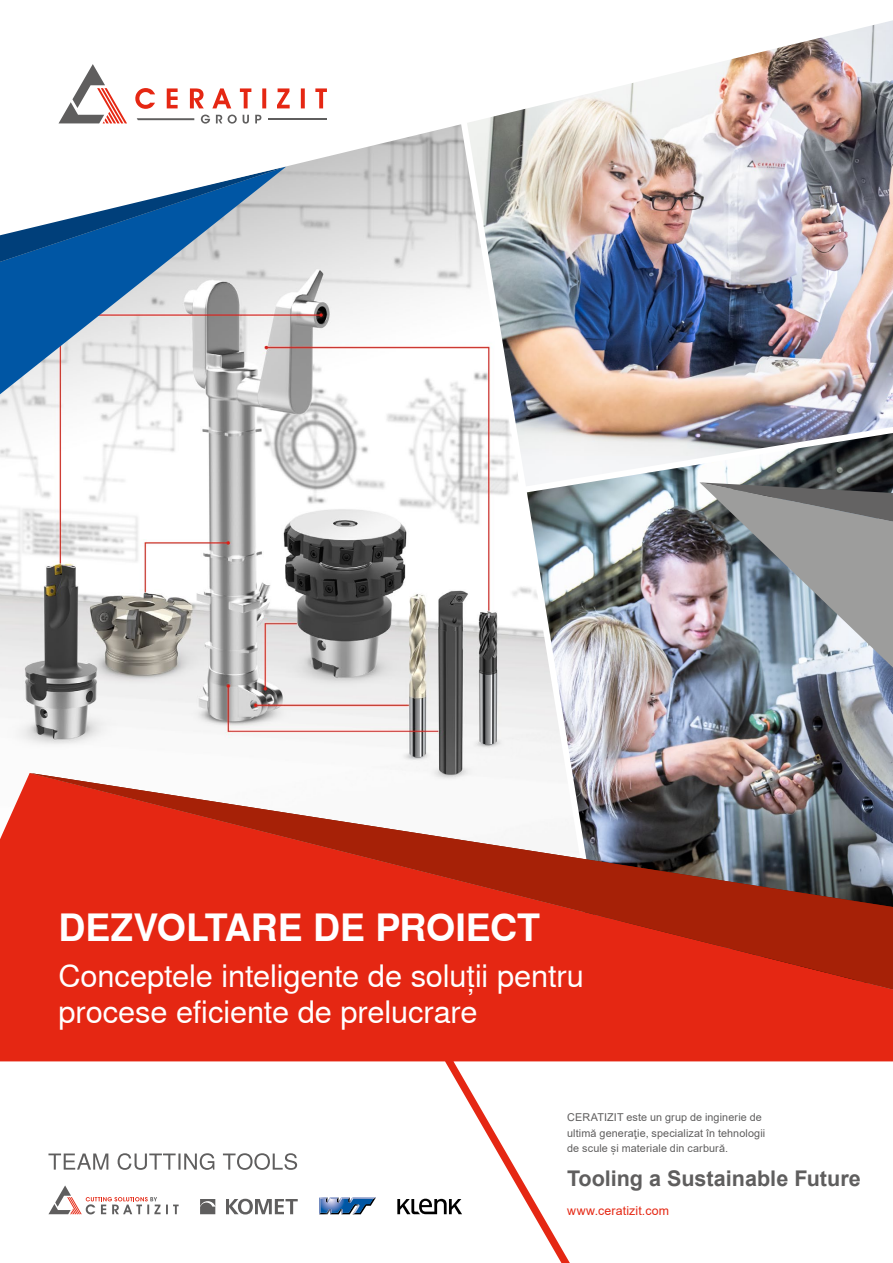
<style>
.page{position:relative;width:893px;height:1263px;background:#fff}
.page>*{position:absolute;margin:0;border:0;box-sizing:border-box;transform-origin:0 0}
.t1{font:700 37.5px "Ceratizit Sans Global";letter-spacing:-.01em;color:#fff}
.t2{font:30.75px/36px "Ceratizit Sans Global";letter-spacing:-.005em;color:#fff}
.t3{font:700 21.6px "Arial";color:#5f5e5e}
.t4{font:12.3px "Arial";letter-spacing:.015em;color:#e52713}
.t5{font:10.8px/15.5px "Arial";letter-spacing:.01em;color:#5f5e5e}
</style>
<div class="page">
<img style="left:592px;top:235px;width:301px;height:182px">
<img style="left:592px;top:668px;width:301px;height:105px">
<img style="left:0;top:235px;width:452px;height:538px">
<svg style="left:0;top:262px;width:286px;height:132px;background:#99b0c7"></svg>
<svg style="left:0;top:235px;width:286px;height:27px;background:#4d81b0"></svg>
<svg style="left:452px;top:235px;width:140px;height:538px"></svg>
<img style="left:517px;top:417px;width:376px;height:251px">
<img style="left:1px;top:20px;width:892px;height:215px">
<svg style="left:59px;top:64px;width:68px;height:59px"></svg>
<svg style="left:135px;top:88px;width:192px;height:21px"></svg>
<svg style="left:201px;top:115px;width:9px;height:9px"></svg>
<svg style="left:216px;top:115px;width:6px;height:8px"></svg>
<svg style="left:228px;top:115px;width:9px;height:9px"></svg>
<svg style="left:243px;top:115px;width:6px;height:9px"></svg>
<svg style="left:255px;top:115px;width:6px;height:8px"></svg>
<hr style="left:268px;top:118px;width:59px;height:2px;background:#5f5e5e">
<svg style="left:137px;top:118px;width:57px;height:2px"></svg>
<div style="left:0;top:773px;width:893px;height:288px;background:#e52713"></div>
<svg style="left:30px;top:773px;width:863px;height:216px;background:#c24b3d"></svg>
<svg style="left:0;top:1061px;width:453px;height:154px"></svg>
<svg style="left:453px;top:1061px;width:440px;height:202px"></svg>
<svg style="left:48px;top:1185px;width:131px;height:29px"></svg>
<svg style="left:226px;top:1199px;width:72px;height:15px"></svg>
<svg style="left:200px;top:1199px;width:15px;height:15px"></svg>
<svg style="left:397px;top:1198px;width:65px;height:16px"></svg>
<svg style="left:319px;top:1197px;width:57px;height:17px"></svg>
<svg style="left:48px;top:1153px;width:249px;height:17px"></svg>
<h1 class="t1" style="left:59px;top:906px;width:483px">DEZVOLTARE DE PROIECT</h1>
<h2 class="t2" style="left:59px;top:958px;width:527px">Conceptele inteligente de soluții pentru procese eficiente de prelucrare</h2>
<p class="t5" style="left:567px;top:1110px;width:200px">CERATIZIT este un grup de inginerie de ultimă generaţie, specializat în tehnologii de scule și materiale din carbură.</p>
<h3 class="t3" style="left:567px;top:1163px;width:295px">Tooling a Sustainable Future</h3>
<p class="t4" style="left:567px;top:1202px;width:103px">www.ceratizit.com</p>
</div>
